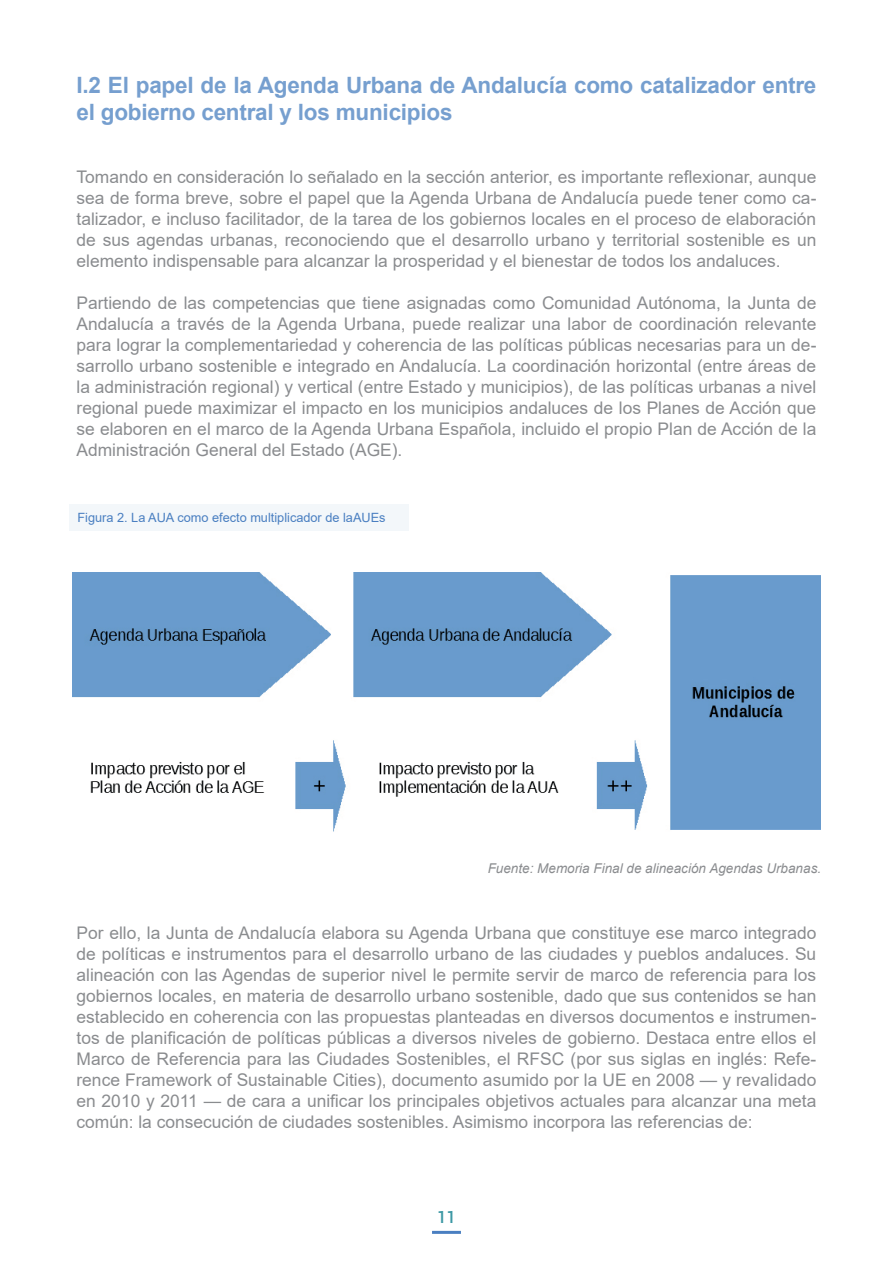
<style>
.page{position:relative;width:893px;height:1263px;background:#fff}
.page>*{position:absolute;margin:0;border:0;box-sizing:border-box;transform-origin:0 0}
.t1{font:700 22.5px/27px "Arial";letter-spacing:-.01em;color:#769fcf}
.t2{font:17.4px/21px "Arial";color:#8a8c8f;text-align:justify}
.t3{font:500 16.5px "Roboto";color:#3c98a4}
.t4{font:italic 13.5px "Arial";color:#8a8c8f}
.t5{font:12.75px "Arial";color:#4a7fc1}
</style>
<div class="page">
<hr style="left:432px;top:1231px;width:29px;height:3px;background:#4a7fc1">
<img style="left:73px;top:572px;width:747px;height:260px">
<div style="left:69px;top:504px;width:339px;height:27px;background:#f3f7fa"></div>
<p class="t1" style="left:77px;top:72px;width:741px">I.2 El papel de la Agenda Urbana de Andalucía como catalizador entre el gobierno central y los municipios</p>
<p class="t2" style="left:77px;top:166px;width:741px">Tomando en consideración lo señalado en la sección anterior, es importante reflexionar, aunque sea de forma breve, sobre el papel que la Agenda Urbana de Andalucía puede tener como ca&shy;talizador, e incluso facilitador, de la tarea de los gobiernos locales en el proceso de elaboración de sus agendas urbanas, reconociendo que el desarrollo urbano y territorial sostenible es un elemento indispensable para alcanzar la prosperidad y el bienestar de todos los andaluces.</p>
<p class="t2" style="left:77px;top:292px;width:741px">Partiendo de las competencias que tiene asignadas como Comunidad Autónoma, la Junta de Andalucía a través de la Agenda Urbana, puede realizar una labor de coordinación relevante para lograr la complementariedad y coherencia de las políticas públicas necesarias para un de&shy;sarrollo urbano sostenible e integrado en Andalucía. La coordinación horizontal (entre áreas de la administración regional) y vertical (entre Estado y municipios), de las políticas urbanas a nivel regional puede maximizar el impacto en los municipios andaluces de los Planes de Acción que se elaboren en el marco de la Agenda Urbana Española, incluido el propio Plan de Acción de la Administración General del Estado (AGE).</p>
<p class="t5" style="left:77px;top:509px;width:310px">Figura 2. La AUA como efecto multiplicador de laAUEs</p>
<p class="t4" style="left:488px;top:859px;width:335px">Fuente: Memoria Final de alineación Agendas Urbanas.</p>
<p class="t2" style="left:77px;top:922px;width:741px">Por ello, la Junta de Andalucía elabora su Agenda Urbana que constituye ese marco integrado de políticas e instrumentos para el desarrollo urbano de las ciudades y pueblos andaluces. Su alineación con las Agendas de superior nivel le permite servir de marco de referencia para los gobiernos locales, en materia de desarrollo urbano sostenible, dado que sus contenidos se han establecido en coherencia con las propuestas planteadas en diversos documentos e instrumen&shy;tos de planificación de políticas públicas a diversos niveles de gobierno. Destaca entre ellos el Marco de Referencia para las Ciudades Sostenibles, el RFSC (por sus siglas en inglés: Refe&shy;rence Framework of Sustainable Cities), documento asumido por la UE en 2008 — y revalidado en 2010 y 2011 — de cara a unificar los principales objetivos actuales para alcanzar una meta común: la consecución de ciudades sostenibles. Asimismo incorpora las referencias de:</p>
<p class="t3" style="left:437px;top:1206px;width:20px">11</p>
</div>
